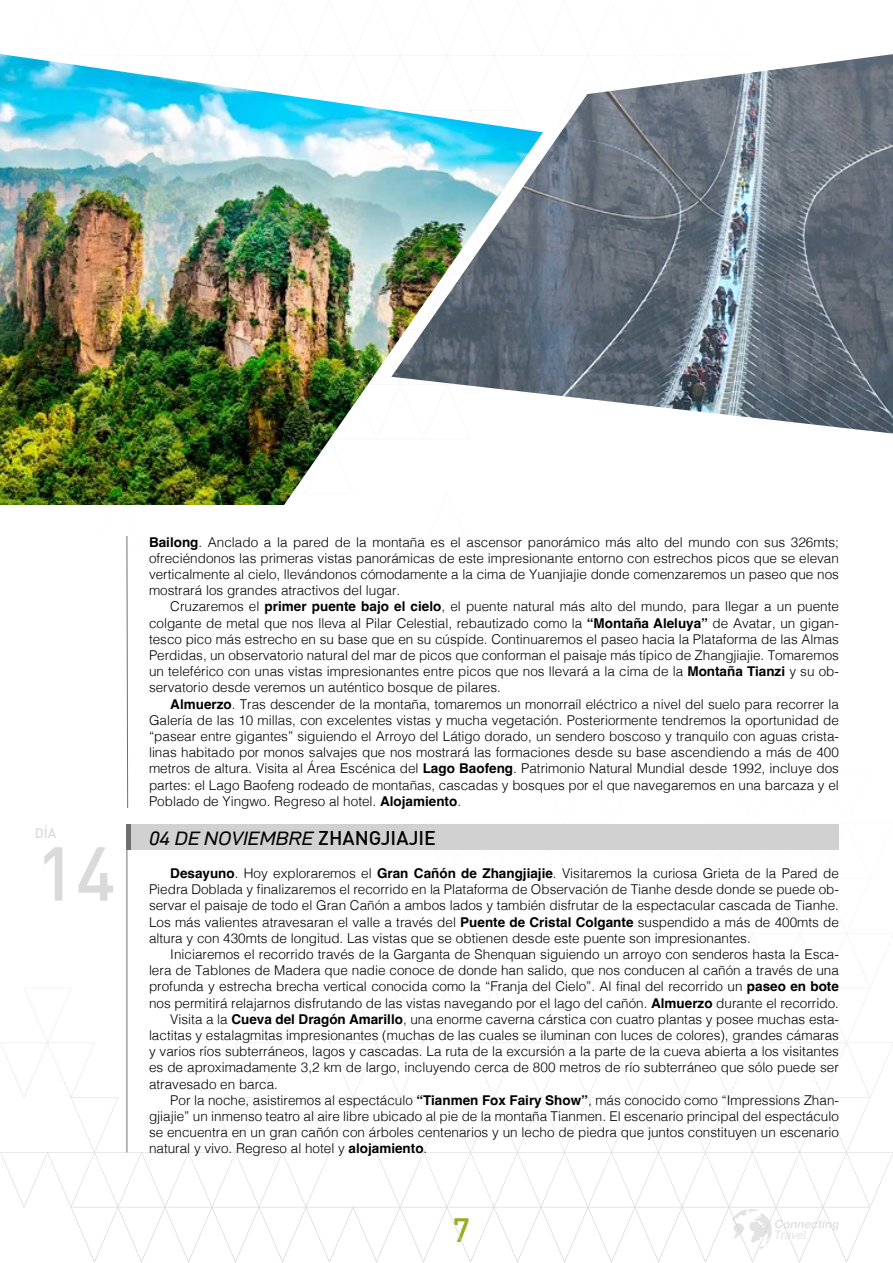
<style>
.page{position:relative;width:893px;height:1263px;background:#fff}
.page>*{position:absolute;margin:0;border:0;box-sizing:border-box;transform-origin:0 0}
.t1{font:500 75px "DIN";color:#dadada}
.t2{font:500 33px "DIN";color:#97ae22}
.t3{font:19.5px "D DIN Exp Italic";color:#000}
.t4{font:300 13.5px/16.2px "Helvetica";color:#000;text-align:justify}
.t5{font:500 13.5px "DIN";color:#dadada}
.s1{font-weight:700}
.s2{font-family:"DIN";font-weight:500}
</style>
<div class="page">
<img style="left:126px;top:536px;width:1px;height:13px">
<svg style="left:0;top:715px;width:893px;height:548px"></svg>
<svg style="left:423px;top:715px;width:48px;height:55px"></svg>
<img style="left:543px;top:54px;width:350px;height:379px">
<img style="left:0;top:54px;width:543px;height:451px">
<div style="left:127px;top:824px;width:712px;height:26px;background:#d1d1d1"></div>
<hr style="left:126px;top:824px;width:4px;height:26px;background:#706f6f">
<hr style="left:127px;top:824px;width:1px;height:328px;background:#706f6f">
<svg style="left:127px;top:536px;width:1px;height:272px"></svg>
<p class="t5" style="left:35px;top:824px;width:23px">DÍA</p>
<h1 class="t1" style="left:36px;top:826px;width:81px">14</h1>
<p class="t4" style="left:149px;top:533px;width:691px"><span class="s1">Bailong</span>. Anclado a la pared de la montaña es el ascensor panorámico más alto del mundo con sus 326mts; ofreciéndonos las primeras vistas panorámicas de este impresionante entorno con estrechos picos que se elevan verticalmente al cielo, llevándonos cómodamente a la cima de Yuanjiajie donde comenzaremos un paseo que nos mostrará los grandes atractivos del lugar.</p>
<p class="t4" style="left:149px;top:598px;width:692px;text-indent:21px">Cruzaremos el <span class="s1">primer puente bajo el cielo</span>, el puente natural más alto del mundo, para llegar a un puente colgante de metal que nos lleva al Pilar Celestial, rebautizado como la <span class="s1">“Montaña Aleluya”</span> de Avatar, un gigan&shy;tesco pico más estrecho en su base que en su cúspide. Continuaremos el paseo hacia la Plataforma de las Almas Perdidas, un observatorio natural del mar de picos que conforman el paisaje más típico de Zhangjiajie. Tomaremos un teleférico con unas vistas impresionantes entre picos que nos llevará a la cima de la <span class="s1">Montaña Tianzi</span> y su ob&shy;servatorio desde veremos un auténtico bosque de pilares.</p>
<p class="t4" style="left:149px;top:695px;width:691px;text-indent:21px"><span class="s1">Almuerzo</span>. Tras descender de la montaña, tomaremos un monorraíl eléctrico a nivel del suelo para recorrer la Galería de las 10 millas, con excelentes vistas y mucha vegetación. Posteriormente tendremos la oportunidad de “pasear entre gigantes” siguiendo el Arroyo del Látigo dorado, un sendero boscoso y tranquilo con aguas crista&shy;linas habitado por monos salvajes que nos mostrará las formaciones desde su base ascendiendo a más de 400 metros de altura. Visita al Área Escénica del <span class="s1">Lago Baofeng</span>. Patrimonio Natural Mundial desde 1992, incluye dos partes: el Lago Baofeng rodeado de montañas, cascadas y bosques por el que navegaremos en una barcaza y el Poblado de Yingwo. Regreso al hotel. <span class="s1">Alojamiento</span>.</p>
<h3 class="t3" style="left:149px;top:828px;width:289px">04 DE NOVIEMBRE <span class="s2">ZHANGJIAJIE</span></h3>
<p class="t4" style="left:149px;top:864px;width:691px;text-indent:21px"><span class="s1">Desayuno</span>. Hoy exploraremos el <span class="s1">Gran Cañón de Zhangjiajie</span>. Visitaremos la curiosa Grieta de la Pared de Piedra Doblada y finalizaremos el recorrido en la Plataforma de Observación de Tianhe desde donde se puede ob&shy;servar el paisaje de todo el Gran Cañón a ambos lados y también disfrutar de la espectacular cascada de Tianhe.<br>Los más valientes atravesaran el valle a través del <span class="s1">Puente de Cristal Colgante</span> suspendido a más de 400mts de altura y con 430mts de longitud. Las vistas que se obtienen desde este puente son impresionantes.</p>
<p class="t4" style="left:170px;top:945px;width:670px">Iniciaremos el recorrido través de la Garganta de Shenquan siguiendo un arroyo con senderos hasta la Esca-</p>
<p class="t4" style="left:149px;top:961px;width:691px">lera de Tablones de Madera que nadie conoce de donde han salido, que nos conducen al cañón a través de una</p>
<p class="t4" style="left:149px;top:977px;width:691px">profunda y estrecha brecha vertical conocida como la “Franja del Cielo”. Al final del recorrido un <span class="s1">paseo en bote</span></p>
<p class="t4" style="left:149px;top:994px;width:691px">nos permitirá relajarnos disfrutando de las vistas navegando por el lago del cañón. <span class="s1">Almuerzo</span> durante el recorrido.</p>
<p class="t4" style="left:170px;top:1010px;width:670px">Visita a la <span class="s1">Cueva del Dragón Amarillo</span>, una enorme caverna cárstica con cuatro plantas y posee muchas esta-</p>
<p class="t4" style="left:149px;top:1026px;width:691px">lactitas y estalagmitas impresionantes (muchas de las cuales se iluminan con luces de colores), grandes cámaras</p>
<p class="t4" style="left:149px;top:1042px;width:692px">y varios ríos subterráneos, lagos y cascadas. La ruta de la excursión a la parte de la cueva abierta a los visitantes</p>
<p class="t4" style="left:149px;top:1058px;width:691px">es de aproximadamente 3,2 km de largo, incluyendo cerca de 800 metros de río subterráneo que sólo puede ser</p>
<p class="t4" style="left:149px;top:1075px;width:131px">atravesado en barca.</p>
<p class="t4" style="left:170px;top:1091px;width:670px">Por la noche, asistiremos al espectáculo <span class="s1">“Tianmen Fox Fairy Show”</span>, más conocido como “Impressions Zhan-</p>
<p class="t4" style="left:149px;top:1107px;width:691px">gjiajie” un inmenso teatro al aire libre ubicado al pie de la montaña Tianmen. El escenario principal del espectáculo</p>
<p class="t4" style="left:149px;top:1123px;width:691px">se encuentra en un gran cañón con árboles centenarios y un lecho de piedra que juntos constituyen un escenario</p>
<p class="t4" style="left:149px;top:1139px;width:280px">natural y vivo. Regreso al hotel y <span class="s1">alojamiento</span>.</p>
<h2 class="t2" style="left:453px;top:1209px;width:19px">7</h2>
</div>
